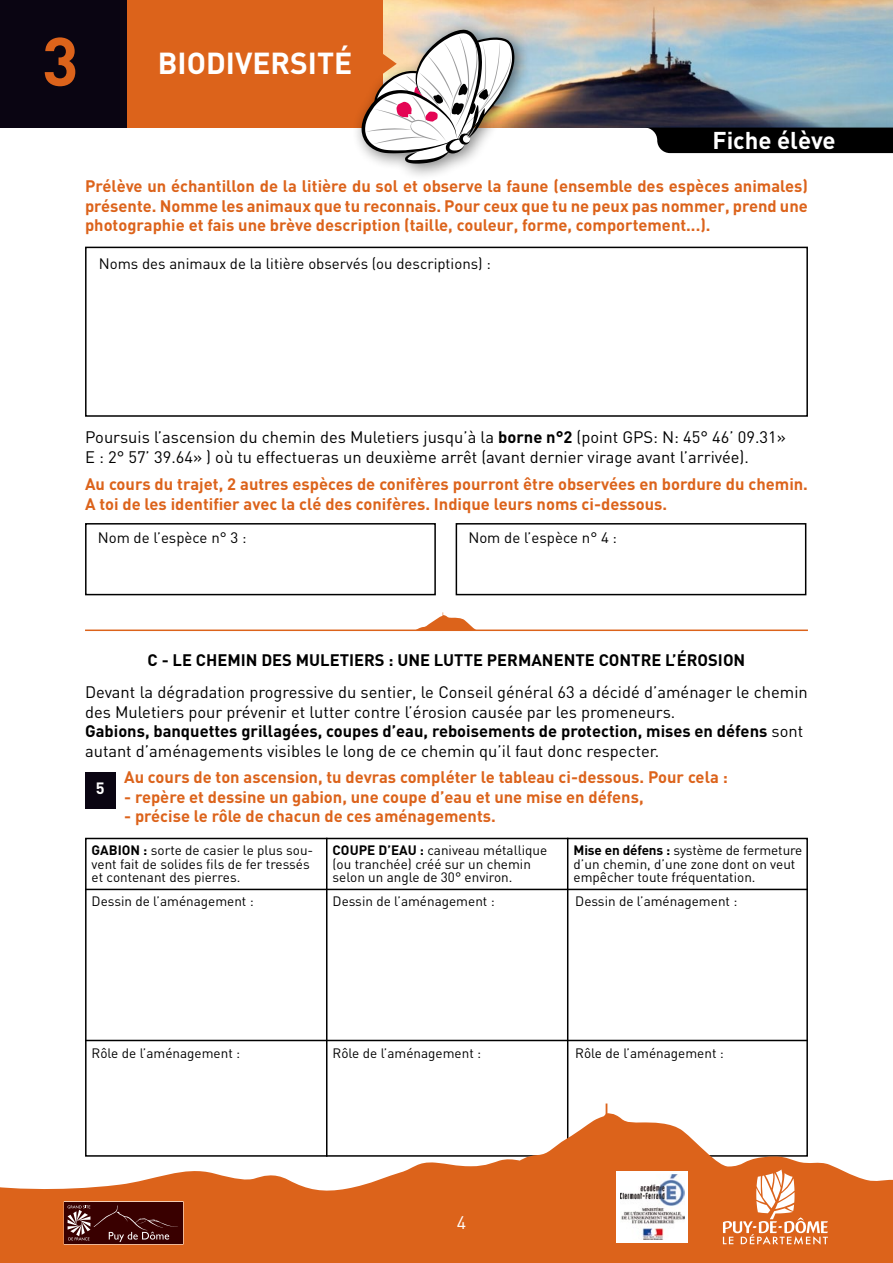
<style>
.page{position:relative;width:893px;height:1263px;background:#fff}
.page>*{position:absolute;margin:0;border:0;box-sizing:border-box;transform-origin:0 0}
.t1{font:700 67.5px "DIN";color:#dc631b}
.t2{font:700 30px "DIN";color:#fff}
.t3{font:700 24px "DIN";color:#fff}
.t4{font:18px "DIN";color:#fff}
.t5{font:700 16.5px/19.5px "DIN";color:#dc631b;text-align:justify}
.t6{font:16.5px/19.5px "DIN";color:#000}
.t7{font:700 16.5px "DIN";letter-spacing:.12em;color:#000}
.t8{font:700 16.2px "DIN";color:#fff}
.t9{font:15px "DIN";color:#000}
.t10{font:13.5px/13.5px "DIN";color:#000}
.t11{font:700 13.5px "DIN";color:#000}
.s1{font-weight:700}
</style>
<div class="page">
<hr style="left:567px;top:838px;width:1px;height:319px;background:#000">
<div style="left:85px;top:247px;width:723px;height:170px;border:2px solid #000"></div>
<img style="left:383px;top:0;width:510px;height:128px">
<svg style="left:0;top:1103px;width:893px;height:160px;fill:#dc631b"></svg>
<div style="left:0;top:0;width:128px;height:128px;background:#0a0512"></div>
<div style="left:128px;top:0;width:255px;height:128px;background:#dc631b"></div>
<div style="left:648px;top:128px;width:245px;height:25px;background:#000"></div>
<svg style="left:64px;top:1201px;width:120px;height:43px;background:#511e1e"></svg>
<div style="left:85px;top:523px;width:351px;height:72px;border:2px solid #000"></div>
<div style="left:456px;top:523px;width:350px;height:72px;border:2px solid #000"></div>
<svg style="left:418px;top:612px;width:57px;height:17px"></svg>
<hr style="left:85px;top:629px;width:723px;height:2px;background:#dc631b">
<div style="left:85px;top:772px;width:31px;height:37px;background:#0a0512"></div>
<hr style="left:326px;top:838px;width:1px;height:319px;background:#000">
<hr style="left:85px;top:889px;width:723px;height:1px;background:#000">
<hr style="left:85px;top:1040px;width:723px;height:1px;background:#000">
<div style="left:351px;top:19px;width:180px;height:161px;background:#000;opacity:.5"></div>
<svg style="left:357px;top:29px;width:157px;height:135px"></svg>
<div style="left:617px;top:1171px;width:71px;height:72px;background:#fff"></div>
<img style="left:620px;top:1175px;width:65px;height:65px">
<svg style="left:723px;top:1169px;width:105px;height:76px"></svg>
<h1 class="t1" style="left:42px;top:17px;width:38px">3</h1>
<h2 class="t2" style="left:158px;top:43px;width:196px">BIODIVERSITé</h2>
<h3 class="t3" style="left:712px;top:124px;width:125px">Fiche élève</h3>
<p class="t5" style="left:85px;top:176px;width:724px">Prélève un échantillon de la litière du sol et observe la faune (ensemble des espèces animales) présente. Nomme les animaux que tu reconnais. Pour ceux que tu ne peux pas nommer, prend une photographie et fais une brève description (taille, couleur, forme, comportement...).</p>
<p class="t9" style="left:99px;top:255px;width:394px">Noms des animaux de la litière observés (ou descriptions) :</p>
<p class="t6" style="left:85px;top:427px;width:702px">Poursuis l’ascension du chemin des Muletiers jusqu’à la <span class="s1">borne n°2</span> (point GPS: N: 45° 46’ 09.31»<br>E : 2° 57’ 39.64» ) où tu effectueras un deuxième arrêt (avant dernier virage avant l’arrivée).</p>
<p class="t5" style="left:85px;top:474px;width:724px">Au cours du trajet, 2 autres espèces de conifères pourront être observées en bordure du chemin.<br>A toi de les identifier avec la clé des conifères. I ndique leurs noms ci-dessous.</p>
<p class="t9" style="left:98px;top:528px;width:150px">Nom de l’espèce n° 3 :</p>
<p class="t9" style="left:468px;top:528px;width:150px">Nom de l’espèce n° 4 :</p>
<p class="t7" style="left:148px;top:649px;width:60px">C - Le che</p>
<p class="t7" style="left:227px;top:649px;width:45px">min des</p>
<p class="t7" style="left:296px;top:649px;width:451px">M uletiers : une lutte permanente contre l’érosion</p>
<p class="t6" style="left:85px;top:682px;width:724px">Devant la dégradation progressive du sentier, le Conseil général 63 a décidé d’aménager le chemin des Muletiers pour prévenir et lutter contre l’érosion causée par les promeneurs.<br><span class="s1">Gabions, banquettes grillagées, coupes d’eau, reboisements de protection, mises en défens</span> sont autant d’aménagements visibles le long de ce chemin qu’il faut donc respecter.</p>
<p class="t5" style="left:124px;top:767px;width:605px">Au cours de ton ascension, tu devras compléter le tableau ci-dessous. Pour cela :</p>
<p class="t5" style="left:124px;top:786px;width:521px">- repère et dessine un gabion, une coupe d’eau et une mise en défens,</p>
<p class="t5" style="left:124px;top:806px;width:373px">- précise le rôle de chacun de ces aménagements.</p>
<p class="t8" style="left:96px;top:778px;width:10px">5</p>
<p class="t11" style="left:92px;top:841px;width:34px">GABION</p>
<p class="t10" style="left:92px;top:843px;width:223px;text-indent:52px"><span class="s1">:</span> sorte de casier le plus sou&shy;vent fait de solides fils de fer tressés et contenant des pierres.</p>
<p class="t10" style="left:92px;top:895px;width:164px">Dessin de l’aménagement :</p>
<p class="t10" style="left:333px;top:843px;width:216px"><span class="s1">COU PE D’EAU :</span> caniveau métallique (ou tranchée) créé sur un chemin selon un angle de 30° environ.</p>
<p class="t10" style="left:574px;top:843px;width:230px"><span class="s1">M ise en défens :</span> système de fermeture d’un chemin, d’une zone dont on veut empêcher toute fréquentation.</p>
<p class="t10" style="left:333px;top:895px;width:164px">Dessin de l’aménagement :</p>
<p class="t10" style="left:575px;top:895px;width:164px">Dessin de l’aménagement :</p>
<p class="t10" style="left:92px;top:1046px;width:150px">Rôle de l’aménagement :</p>
<p class="t10" style="left:333px;top:1046px;width:150px">Rôle de l’aménagement :</p>
<p class="t10" style="left:575px;top:1046px;width:150px">Rôle de l’aménagement :</p>
<p class="t4" style="left:457px;top:1211px;width:11px">4</p>
</div>
